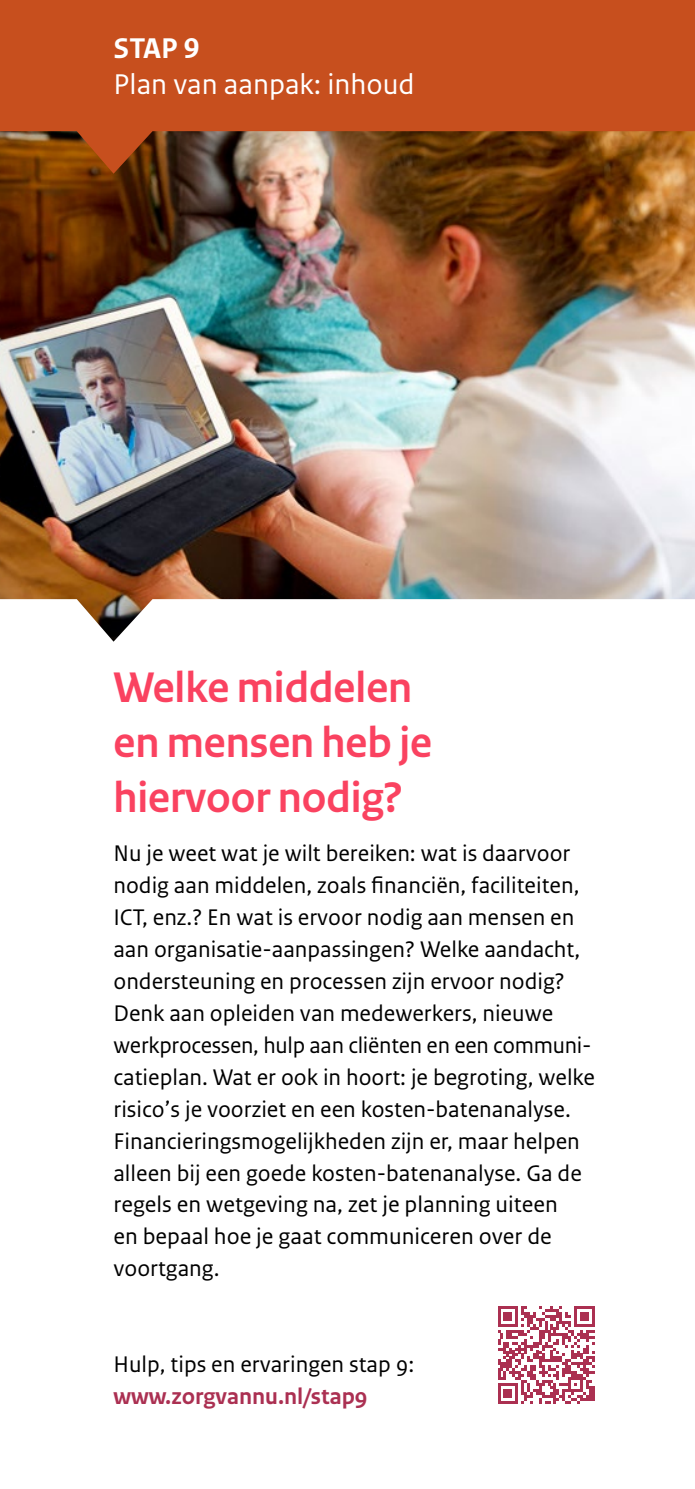
<style>
.page{position:relative;width:695px;height:1489px;background:#fff}
.page>*{position:absolute;margin:0;border:0;box-sizing:border-box;transform-origin:0 0}
.H3_-_vws_05_-_Kop{font:700 45px/55px "Rijksoverheid Sans Heading";color:#fa4260}
.H2_-_vws_32_Stap_nummers_-_subtitle{font:30px "Rijksoverheid Sans Text";color:#fff}
.H1_-_vws_31_Stap_nummers_-_title{font:700 30px "Rijksoverheid Sans Text";color:#fff}
.vws_11_-_Plat{font:23.75px/32px "Rijksoverheid Sans Text";color:#000}
.URL{font:700 23.75px "Rijksoverheid Sans Text";color:#ab3052}
</style>
<div class="page">
<img style="left:0;top:174px;width:694px;height:467px">
<svg style="left:498px;top:1306px;width:96px;height:97px"></svg>
<svg style="left:0;top:0;width:694px;height:174px;background:#b54f1f"></svg>
<h1 class="H1_-_vws_31_Stap_nummers_-_title" style="left:113px;top:31px;width:88px">STAP 9</h1>
<h2 class="H2_-_vws_32_Stap_nummers_-_subtitle" style="left:113px;top:67px;width:302px">Plan van aanpak: inhoud</h2>
<h3 class="H3_-_vws_05_-_Kop" style="left:113px;top:660px;width:320px">Welke middelen en mensen heb je hiervoor nodig?</h3>
<p class="vws_11_-_Plat" style="left:113px;top:838px;width:483px">Nu je weet wat je wilt bereiken: wat is daarvoor nodig aan middelen, zoals financiën, faciliteiten, ICT, enz.? En wat is ervoor nodig aan mensen en aan organisatie-aanpassingen? Welke aandacht, ondersteuning en processen zijn ervoor nodig?<br>Denk aan opleiden van medewerkers, nieuwe werkprocessen, hulp aan cliënten en een communi&shy;catieplan. Wat er ook in hoort: je begroting, welke risico’s je voorziet en een kosten-batenanalyse.<br>Financieringsmogelijkheden zijn er, maar helpen alleen bij een goede kosten-batenanalyse. Ga de regels en wetgeving na, zet je planning uiteen<br>en bepaal hoe je gaat communiceren over de voortgang.</p>
<p class="vws_11_-_Plat" style="left:113px;top:1348px;width:302px">Hulp, tips en ervaringen stap 9:</p>
<p class="URL" style="left:113px;top:1382px;width:255px">www.zorgvannu.nl/stap9</p>
</div>
